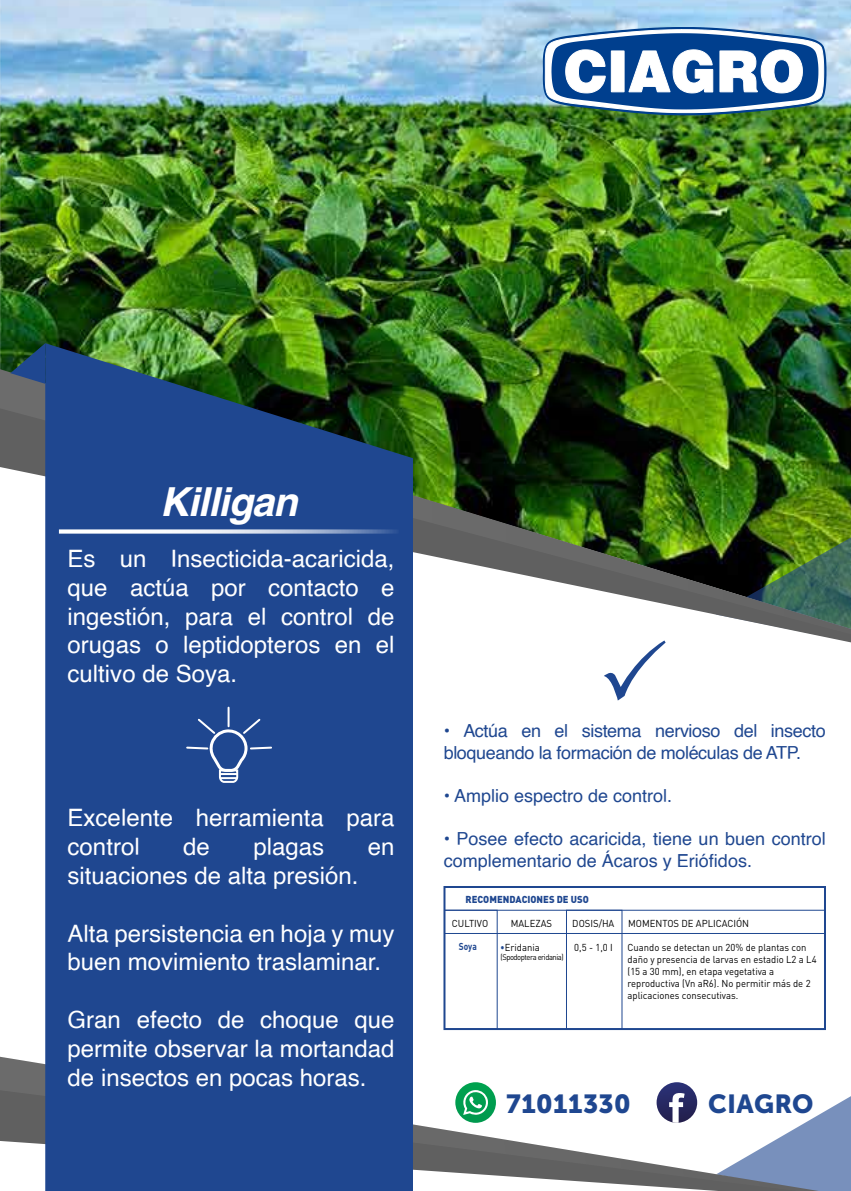
<style>
.page{position:relative;width:851px;height:1191px;background:#fff}
.page>*{position:absolute;margin:0;border:0;box-sizing:border-box;transform-origin:0 0}
.t1{font:italic 700 40px "Helvetica";letter-spacing:-.025em;color:#fff}
.t2{font:26px "Museo Sans Cyrl 900";letter-spacing:.02em;color:#1f4790}
.t3{font:24px/28.8px "Helvetica";color:#fff;text-align:justify}
.t4{font:18px/21.6px "Helvetica";color:#1f4790}
.t5{font:18px/21.6px "Helvetica";letter-spacing:-.02em;color:#1f4790}
.t6{font:10px/12px "DIN Pro";color:#000;scale:.95 1}
.t7{font:900 10px "DIN Pro";color:#1f4790;scale:.95 1}
.t8{font:700 10px "DIN Pro";color:#1f4790;scale:.84 1}
.t9{font:8px "DIN Pro";letter-spacing:-.06em;color:#000;scale:.95 1}
.s1{font-weight:700;color:#1f4790}
</style>
<div class="page">
<img style="left:0;top:0;width:850px;height:333px">
<svg style="left:0;top:1016px;width:850px;height:175px"></svg>
<img style="left:0;top:333px;width:850px;height:310px">
<svg style="left:10px;top:343px;width:35px;height:41px"></svg>
<svg style="left:45px;top:343px;width:368px;height:848px;background:#1f4887"></svg>
<svg style="left:59px;top:529px;width:340px;height:4px"></svg>
<svg style="left:185px;top:707px;width:88px;height:77px;background:#36599b"></svg>
<svg style="left:603px;top:640px;width:62px;height:60px"></svg>
<svg style="left:656px;top:1082px;width:41px;height:40px"></svg>
<svg style="left:455px;top:1082px;width:41px;height:40px"></svg>
<svg style="left:461px;top:1090px;width:28px;height:25px"></svg>
<div style="left:443px;top:886px;width:382px;height:144px;border:2px solid #1f4790"></div>
<div style="left:566px;top:909px;width:56px;height:120px;border:1px solid #1f4790"></div>
<div style="left:444px;top:909px;width:53px;height:120px;border:1px solid #1f4790"></div>
<div style="left:444px;top:909px;width:381px;height:25px;border:1px solid #1f4790"></div>
<svg style="left:542px;top:27px;width:284px;height:88px"></svg>
<h1 class="t1" style="left:160px;top:478px;width:139px">Killigan</h1>
<p class="t3" style="left:68px;top:545px;width:328px">Es un Insecticida-acaricida, que actúa por contacto e ingestión, para el control de orugas o leptidopteros en el cultivo de Soya.</p>
<p class="t3" style="left:68px;top:804px;width:328px">Excelente herramienta para control</p>
<p class="t3" style="left:183px;top:833px;width:28px">de</p>
<p class="t3" style="left:253px;top:833px;width:72px">plagas</p>
<p class="t3" style="left:368px;top:833px;width:28px">en</p>
<p class="t3" style="left:68px;top:861px;width:292px">situaciones de alta presión.</p>
<p class="t3" style="left:68px;top:919px;width:328px">Alta persistencia en hoja y muy buen movimiento traslaminar.</p>
<p class="t3" style="left:68px;top:1005px;width:328px">Gran efecto de choque que permite observar la mortandad de insectos en pocas horas.</p>
<p class="t5" style="left:443px;top:720px;width:383px">• Actúa en el sistema nervioso del insecto bloqueando la formación de moléculas de ATP.</p>
<p class="t4" style="left:443px;top:785px;width:230px">• Amplio espectro de control.</p>
<p class="t4" style="left:443px;top:828px;width:383px">• Posee efecto acaricida, tiene un buen control complementario de Ácaros y Eriófidos.</p>
<p class="t7" style="left:465px;top:890px;width:131px">RECOMENDACIONES DE USO</p>
<p class="t6" style="left:510px;top:916px;width:45px">MALEZAS</p>
<p class="t6" style="left:572px;top:916px;width:46px">DOSIS/HA</p>
<p class="t6" style="left:628px;top:916px;width:129px">MOMENTOS DE APLICACIÓN</p>
<p class="t6" style="left:452px;top:916px;width:40px">CULTIVO</p>
<p class="t8" style="left:458px;top:939px;width:23px">Soya</p>
<p class="t6" style="left:500px;top:940px;width:43px"><span class="s1">•</span>Eridania</p>
<p class="t6" style="left:574px;top:940px;width:42px">0,5 - 1,0 I</p>
<p class="t9" style="left:500px;top:951px;width:68px">(Spodoptera eridania)</p>
<p class="t6" style="left:627px;top:940px;width:200px">Cuando se detectan un 20% de plantas con daño y presencia de larvas en estadio L2 a L4 (15 a 30 mm), en etapa vegetativa a reproductiva (Vn aR6). No permitir más de 2 aplicaciones consecutivas.</p>
<p class="t2" style="left:506px;top:1088px;width:126px">71011330</p>
<p class="t2" style="left:708px;top:1088px;width:107px">CIAGRO</p>
</div>
